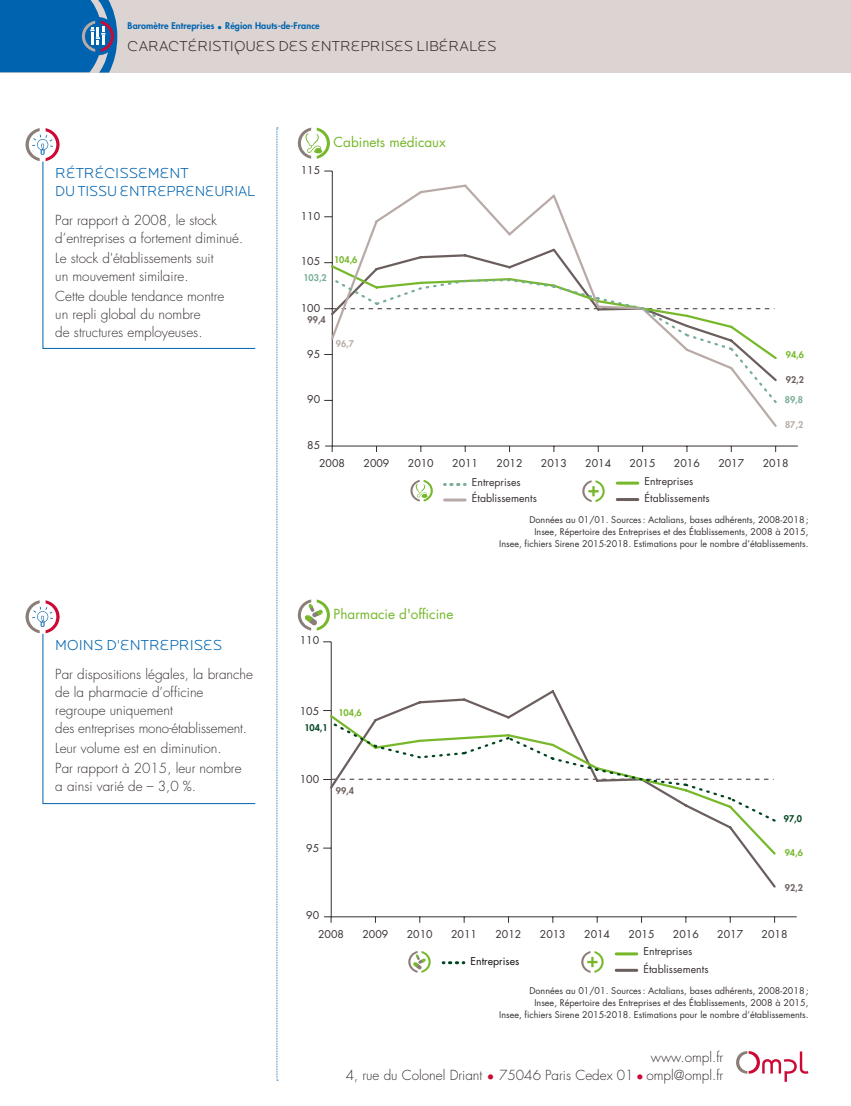
<style>
.page{position:relative;width:851px;height:1106px;background:#fff}
.page>*{position:absolute;margin:0;border:0;box-sizing:border-box;transform-origin:0 0}
.TITRE_exergue_bleu{font:300 15px/18px "Locator Display";color:#0063af}
.t1{font:300 15px "Locator Display";color:#37302f}
.Texte_exergue{font:300 13.5px/18px "Futura Std";color:#37302f}
.titre_branche_sante{font:13.5px "Futura Std";color:#76b82a}
.t2{font:10.5px/17.2px "Futura Std";color:#37302f}
.t3{font:10.5px "Futura Std";color:#131010}
.SOURCES{font:9px/12px "Futura Std";color:#37302f;text-align:right}
.t4{font:800 9px "Futura Std";letter-spacing:.01em;color:#0063af}
.t5{font:800 9px "Futura Std";color:#76b82a}
.t6{font:800 9px "Futura Std";color:#6b5f5d}
.t7{font:800 9px "Futura Std";color:#79ad95}
.t8{font:800 9px "Futura Std";color:#00441f}
.t9{font:800 9px "Futura Std";color:#b8aba7}
.s1{color:#cc0935}
</style>
<div class="page">
<div style="left:0;top:0;width:850px;height:72px;background:#dbd4d2"></div>
<svg style="left:0;top:0;width:117px;height:73px;background:#186cb0"></svg>
<svg style="left:276px;top:128px;width:2px;height:952px;background:#c4daec"></svg>
<svg style="left:42px;top:161px;width:214px;height:188px"></svg>
<svg style="left:26px;top:128px;width:34px;height:33px"></svg>
<svg style="left:26px;top:600px;width:230px;height:204px"></svg>
<svg style="left:298px;top:128px;width:32px;height:31px"></svg>
<hr style="left:617px;top:481px;width:20px;height:3px;background:#76b82a">
<svg style="left:444px;top:483px;width:21px;height:3px"></svg>
<hr style="left:444px;top:498px;width:21px;height:3px;background:#b8aba7">
<hr style="left:617px;top:498px;width:20px;height:3px;background:#6b5f5d">
<svg style="left:582px;top:480px;width:22px;height:22px"></svg>
<svg style="left:410px;top:480px;width:23px;height:21px"></svg>
<hr style="left:332px;top:446px;width:465px;height:1px;background:#37302f">
<hr style="left:332px;top:171px;width:1px;height:275px;background:#37302f">
<svg style="left:325px;top:446px;width:8px;height:6px"></svg>
<svg style="left:329px;top:182px;width:448px;height:247px"></svg>
<svg style="left:329px;top:276px;width:448px;height:129px"></svg>
<svg style="left:298px;top:599px;width:32px;height:31px"></svg>
<svg style="left:443px;top:961px;width:21px;height:3px"></svg>
<svg style="left:408px;top:951px;width:22px;height:21px"></svg>
<hr style="left:616px;top:952px;width:20px;height:3px;background:#76b82a">
<hr style="left:616px;top:968px;width:20px;height:3px;background:#6b5f5d">
<svg style="left:581px;top:951px;width:22px;height:21px"></svg>
<hr style="left:331px;top:916px;width:465px;height:1px;background:#37302f">
<hr style="left:331px;top:642px;width:1px;height:274px;background:#37302f">
<svg style="left:324px;top:916px;width:8px;height:6px"></svg>
<svg style="left:328px;top:688px;width:448px;height:201px"></svg>
<svg style="left:328px;top:713px;width:448px;height:143px"></svg>
<svg style="left:328px;top:720px;width:448px;height:103px"></svg>
<svg style="left:736px;top:1051px;width:72px;height:30px"></svg>
<p class="t4" style="left:128px;top:20px;width:194px">Baromètre Entreprises • Région Hauts-de-France</p>
<p class="t1" style="left:128px;top:37px;width:370px">CARACTÉRISTIQUES DES ENTREPRISES LIBÉRALES</p>
<p class="TITRE_exergue_bleu" style="left:55px;top:163px;width:201px">RÉTRÉCISSEMENT<br>DU TISSU ENTREPRENEURIAL</p>
<p class="Texte_exergue" style="left:55px;top:211px;width:189px">Par rapport à 2008, le stock d’entreprises a fortement diminué.</p>
<p class="Texte_exergue" style="left:55px;top:249px;width:160px">Le stock d'établissements suit un mouvement similaire.</p>
<p class="Texte_exergue" style="left:55px;top:287px;width:171px">Cette double tendance montre un repli global du nombre<br>de structures employeuses.</p>
<p class="TITRE_exergue_bleu" style="left:55px;top:635px;width:168px">MOINS D'ENTREPRISES</p>
<p class="Texte_exergue" style="left:55px;top:665px;width:199px">Par dispositions légales, la branche de la pharmacie d’officine regroupe uniquement<br>des entreprises mono-établissement.</p>
<p class="Texte_exergue" style="left:55px;top:739px;width:168px">Leur volume est en diminution.</p>
<p class="Texte_exergue" style="left:55px;top:759px;width:188px">Par rapport à 2015, leur nombre a ainsi varié de – 3,0 %.</p>
<p class="t2" style="left:301px;top:161px;width:21px">115</p>
<p class="titre_branche_sante" style="left:333px;top:134px;width:114px">Cabinets médicaux</p>
<p class="t2" style="left:301px;top:207px;width:21px">110</p>
<p class="t2" style="left:301px;top:253px;width:21px">105</p>
<p class="t5" style="left:334px;top:254px;width:25px">104,6</p>
<p class="t7" style="left:303px;top:272px;width:25px">103,2</p>
<p class="t2" style="left:301px;top:300px;width:21px">100</p>
<p class="t6" style="left:307px;top:314px;width:20px">99,4</p>
<p class="t2" style="left:307px;top:345px;width:14px">95</p>
<p class="t2" style="left:307px;top:391px;width:14px">90</p>
<p class="t9" style="left:336px;top:338px;width:20px">96,7</p>
<p class="t2" style="left:307px;top:436px;width:14px">85</p>
<p class="t5" style="left:785px;top:349px;width:20px">94,6</p>
<p class="t6" style="left:785px;top:374px;width:20px">92,2</p>
<p class="t7" style="left:784px;top:394px;width:20px">89,8</p>
<p class="t9" style="left:785px;top:418px;width:20px">87,2</p>
<p class="t2" style="left:319px;top:455px;width:27px">2008</p>
<p class="t2" style="left:363px;top:455px;width:27px">2009</p>
<p class="t2" style="left:408px;top:455px;width:27px">2010</p>
<p class="t2" style="left:452px;top:455px;width:27px">2011</p>
<p class="t2" style="left:496px;top:455px;width:27px">2012</p>
<p class="t2" style="left:541px;top:455px;width:27px">2013</p>
<p class="t2" style="left:585px;top:455px;width:27px">2014</p>
<p class="t2" style="left:629px;top:455px;width:27px">2015</p>
<p class="t2" style="left:674px;top:455px;width:27px">2016</p>
<p class="t2" style="left:718px;top:455px;width:27px">2017</p>
<p class="t2" style="left:762px;top:455px;width:27px">2018</p>
<p class="t2" style="left:472px;top:474px;width:50px">Entreprises</p>
<p class="t2" style="left:644px;top:472px;width:50px">Entreprises</p>
<p class="t2" style="left:472px;top:489px;width:66px">Établissements</p>
<p class="t2" style="left:644px;top:489px;width:66px">Établissements</p>
<p class="t2" style="left:300px;top:632px;width:21px">110</p>
<p class="titre_branche_sante" style="left:333px;top:605px;width:121px">Pharmacie d'officine</p>
<p class="t2" style="left:300px;top:702px;width:21px">105</p>
<p class="t8" style="left:304px;top:721px;width:25px">104,1</p>
<p class="t5" style="left:338px;top:707px;width:25px">104,6</p>
<p class="t2" style="left:300px;top:770px;width:21px">100</p>
<p class="t6" style="left:336px;top:785px;width:20px">99,4</p>
<p class="t2" style="left:306px;top:839px;width:14px">95</p>
<p class="t2" style="left:306px;top:907px;width:14px">90</p>
<p class="SOURCES" style="left:499px;top:513px;width:311px">Données au 01/01. Sources: Actalians, bases adhérents, 2008-2018;<br>Insee, Répertoire des Entreprises et des Établissements, 2008 à 2015,<br>Insee, fichiers Sirene 2015-2018. Estimations pour le nombre d’établissements.</p>
<p class="t8" style="left:783px;top:813px;width:20px">97,0</p>
<p class="t5" style="left:784px;top:846px;width:20px">94,6</p>
<p class="t6" style="left:784px;top:882px;width:20px">92,2</p>
<p class="t2" style="left:318px;top:925px;width:27px">2008</p>
<p class="t2" style="left:362px;top:925px;width:27px">2009</p>
<p class="t2" style="left:407px;top:925px;width:27px">2010</p>
<p class="t2" style="left:451px;top:925px;width:27px">2011</p>
<p class="t2" style="left:495px;top:925px;width:27px">2012</p>
<p class="t2" style="left:539px;top:925px;width:27px">2013</p>
<p class="t2" style="left:584px;top:925px;width:27px">2014</p>
<p class="t2" style="left:628px;top:925px;width:27px">2015</p>
<p class="t2" style="left:672px;top:925px;width:27px">2016</p>
<p class="t2" style="left:717px;top:925px;width:27px">2017</p>
<p class="t2" style="left:761px;top:925px;width:27px">2018</p>
<p class="t3" style="left:470px;top:954px;width:50px">Entreprises</p>
<p class="t2" style="left:643px;top:943px;width:66px">Entreprises<br>Établissements</p>
<p class="SOURCES" style="left:499px;top:985px;width:311px">Données au 01/01. Sources: Actalians, bases adhérents, 2008-2018;<br>Insee, Répertoire des Entreprises et des Établissements, 2008 à 2015,<br>Insee, fichiers Sirene 2015-2018. Estimations pour le nombre d’établissements.</p>
<p class="Texte_exergue" style="left:650px;top:1048px;width:74px">www.ompl.fr</p>
<p class="Texte_exergue" style="left:346px;top:1066px;width:379px">4, rue du Colonel Driant <span class="s1">•</span> 75046 Paris Cedex 01 <span class="s1">•</span> ompl@ompl.fr</p>
</div>
